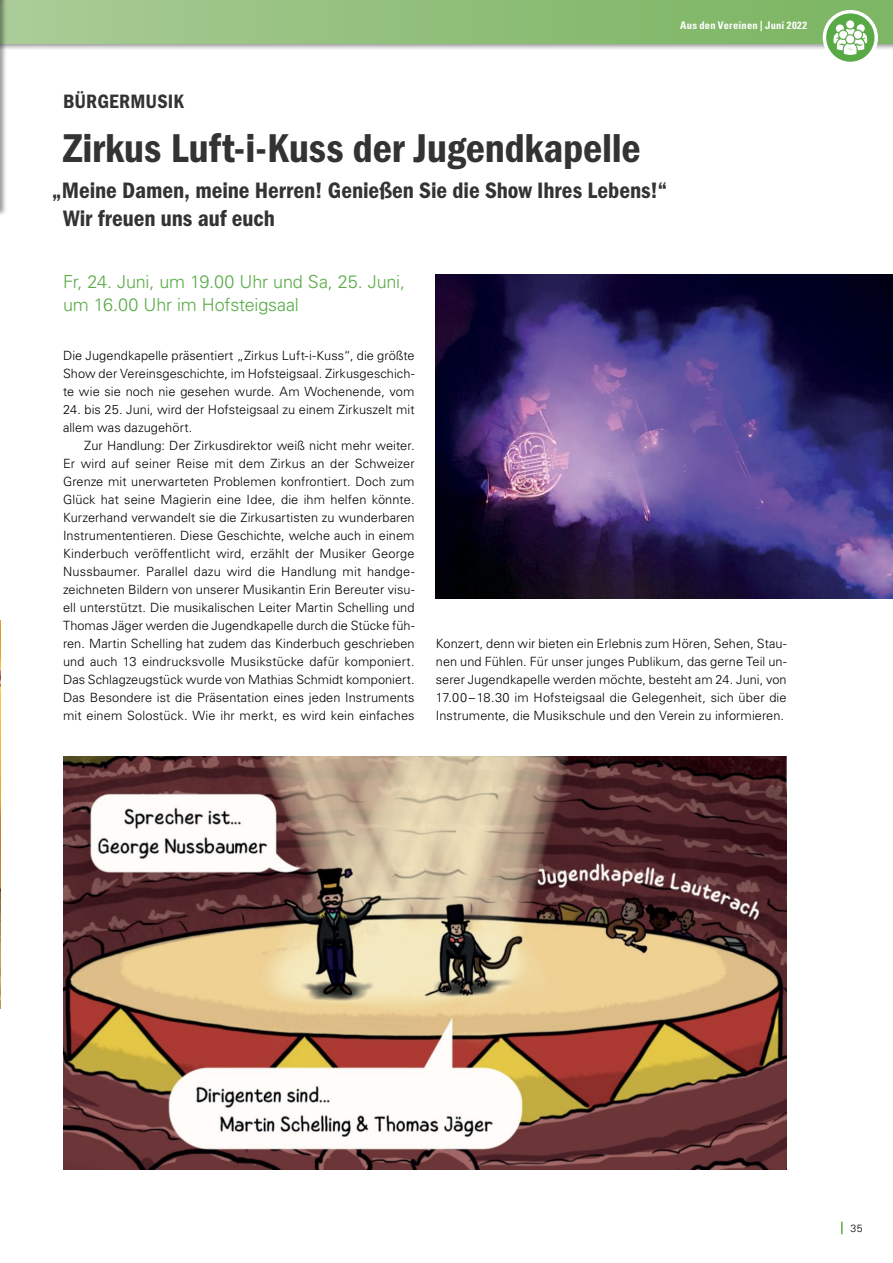
<style>
.page{position:relative;width:893px;height:1263px;background:#fff}
.page>*{position:absolute;margin:0;border:0;box-sizing:border-box;transform-origin:0 0}
.t1{font:600 40.5px "Franklin Gothic Cond ITC";letter-spacing:-.005em;color:#333334}
.t2{font:600 22.5px/28.2px "Franklin Gothic Cond ITC";letter-spacing:-.005em;color:#333334}
.t3{font:600 19.5px "Franklin Gothic Cond ITC";letter-spacing:.005em;color:#333334}
.t4{font:300 18px/22.5px "Univers LT Pro 45";letter-spacing:-.01em;color:#59aa47}
.t5{font:300 12.75px/18px "Univers LT Pro 45";letter-spacing:.005em;color:#000;text-align:justify}
.t6{font:700 condensed 10.5px "Univers LT Pro";letter-spacing:.02em;color:#fff}
.t7{font:300 10.5px "Univers LT Pro 45";color:#000}
</style>
<div class="page">
<img style="left:436px;top:275px;width:457px;height:323px">
<img style="left:64px;top:756px;width:723px;height:413px">
<img style="left:0;top:620px;width:1px;height:311px">
<hr style="left:0;top:931px;width:1px;height:245px;background:#000;opacity:.4">
<div style="left:0;top:0;width:893px;height:51px;background:#000;opacity:.4"></div>
<div style="left:0;top:0;width:893px;height:43px;background:linear-gradient(to right,#a9cb96,#79b560)"></div>
<svg style="left:841px;top:1221px;width:2px;height:13px"></svg>
<div style="left:823px;top:10px;width:55px;height:55px;background:#fff;border-radius:50%"></div>
<div style="left:826px;top:13px;width:48px;height:49px;background:#59aa47;border-radius:50%"></div>
<div style="left:846px;top:20px;width:8px;height:8px;background:#fff;border-radius:50%"></div>
<svg style="left:833px;top:24px;width:34px;height:31px"></svg>
<div style="left:0;top:0;width:8px;height:217px;background:#000;opacity:.4"></div>
<hr style="left:0;top:0;width:1px;height:209px;background:#a5a5a5">
<div style="left:0;top:0;width:7px;height:93px;background:#000;opacity:.5"></div>
<svg style="left:0;top:0;width:1px;height:86px"></svg>
<p class="t6" style="left:680px;top:19px;width:129px">Aus den Vereinen | Juni 2022</p>
<h3 class="t3" style="left:63px;top:90px;width:122px">BÜRGERMUSIK</h3>
<h1 class="t1" style="left:63px;top:124px;width:579px">Zirkus Luft-i-Kuss der Jugendkapelle</h1>
<h2 class="t2" style="left:63px;top:176px;width:606px;text-indent:-11px">„Meine Damen, meine Herren! Genießen Sie die Show Ihres Lebens!“<br>Wir freuen uns auf euch</h2>
<h3 class="t4" style="left:63px;top:270px;width:343px">Fr, 24. Juni, um 19.00 Uhr und Sa, 25. Juni, um 16.00 Uhr im Hofsteigsaal</h3>
<p class="t5" style="left:63px;top:346px;width:353px">Die Jugendkapelle präsentiert „Zirkus Luft-i-Kuss“, die größte Show der Vereinsgeschichte, im Hofsteigsaal. Zirkusgeschich&shy;te wie sie noch nie gesehen wurde. Am Wochenende, vom</p>
<p class="t5" style="left:63px;top:400px;width:353px">24. bis 25. Juni, wird der Hofsteigsaal zu einem Zirkuszelt mit allem was dazugehört.</p>
<p class="t5" style="left:63px;top:436px;width:353px;text-indent:21px">Zur Handlung: Der Zirkusdirektor weiß nicht mehr weiter.<br>Er wird auf seiner Reise mit dem Zirkus an der Schweizer Grenze mit unerwarteten Problemen konfrontiert. Doch zum Glück hat seine Magierin eine Idee, die ihm helfen könnte.<br>Kurzerhand verwandelt sie die Zirkusartisten zu wunderbaren Instrumententieren. Diese Geschichte, welche auch in einem Kinderbuch veröffentlicht wird, erzählt der Musiker George Nussbaumer. Parallel dazu wird die Handlung mit handge&shy;zeichneten Bildern von unserer Musikantin Erin Bereuter visu&shy;ell unterstützt. Die musikalischen Leiter Martin Schelling und Thomas Jäger werden die Jugendkapelle durch die Stücke füh&shy;ren. Martin Schelling hat zudem das Kinderbuch geschrieben und auch 13 eindrucksvolle Musikstücke dafür komponiert.<br>Das Schlagzeugstück wurde von Mathias Schmidt komponiert.<br>Das Besondere ist die Präsentation eines jeden Instruments mit einem Solostück. Wie ihr merkt, es wird kein einfaches</p>
<p class="t5" style="left:436px;top:634px;width:352px">Konzert, denn wir bieten ein Erlebnis zum Hören, Sehen, Stau&shy;nen und Fühlen. Für unser junges Publikum, das gerne Teil un&shy;serer Jugendkapelle werden möchte, besteht am 24. Juni, von 17.00–18.30 im Hofsteigsaal die Gelegenheit, sich über die Instrumente, die Musikschule und den Verein zu informieren.</p>
<p class="t7" style="left:850px;top:1221px;width:14px">35</p>
</div>
